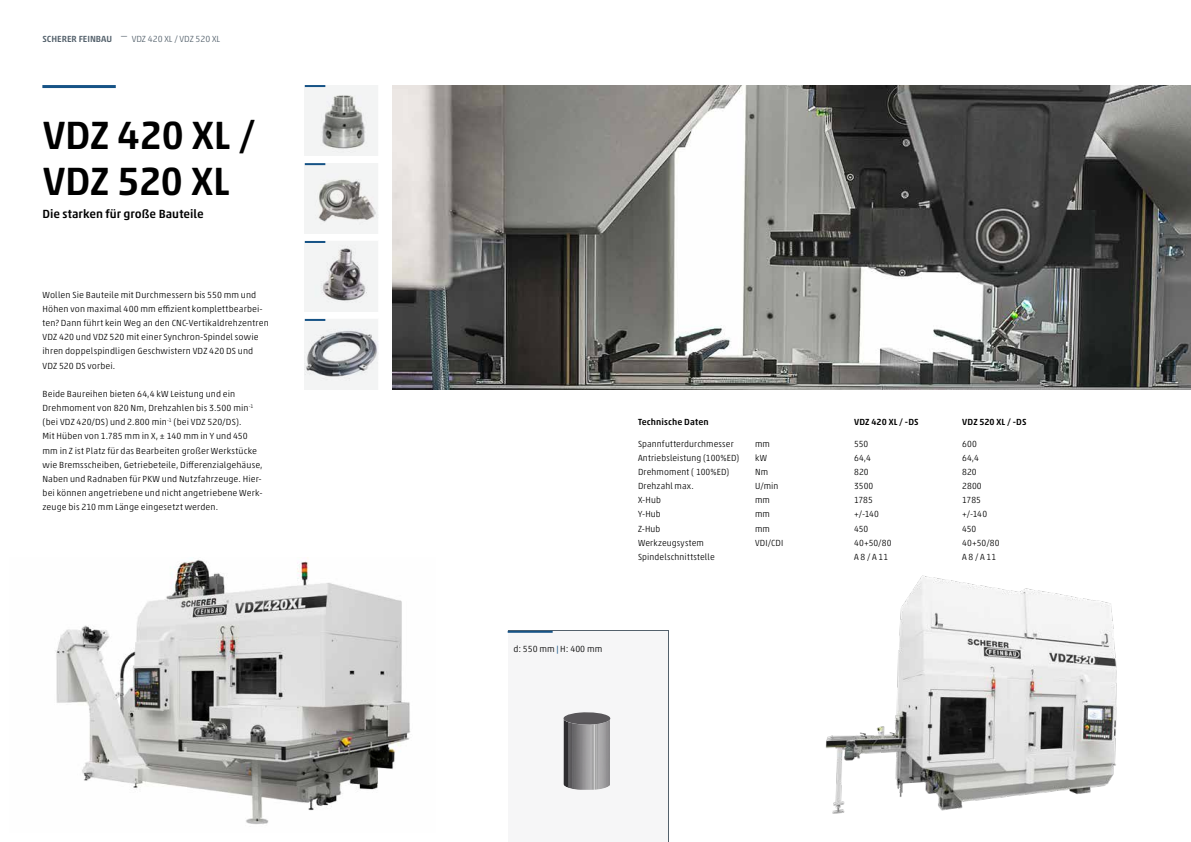
<style>
.page{position:relative;width:1191px;height:842px;background:#fff}
.page>*{position:absolute;margin:0;border:0;box-sizing:border-box;transform-origin:0 0}
.t1{font:500 40px/46px "Akko W1 G";letter-spacing:-.01em;color:#000}
.t2{font:500 12px "Akko W1 G";color:#000}
.t3{font:500 12px "Akko W1 G";color:#54616c}
.t4{font:300 9px/14.2px "Akko W1 G";letter-spacing:.015em;color:#000}
.t5{font:500 9px "Akko W1 G";letter-spacing:.015em;color:#000}
.t6{font:300 9px "Akko W1 G";color:#54616c}
.t7{font:500 9px "Akko W1 G";color:#54616c}
.s1{font-weight:500;font-size:8px;color:#105385}
</style>
<div class="page">
<img style="left:392px;top:85px;width:799px;height:305px">
<img style="left:305px;top:85px;width:73px;height:71px">
<img style="left:305px;top:163px;width:73px;height:71px">
<img style="left:305px;top:319px;width:73px;height:71px">
<img style="left:305px;top:241px;width:73px;height:71px">
<hr style="left:305px;top:85px;width:20px;height:2px;background:#165386">
<hr style="left:305px;top:163px;width:20px;height:2px;background:#165386">
<hr style="left:305px;top:241px;width:20px;height:2px;background:#165386">
<hr style="left:305px;top:319px;width:20px;height:2px;background:#165386">
<div style="left:507px;top:631px;width:161px;height:211px;background:#f6f6f7"></div>
<hr style="left:507px;top:631px;width:45px;height:2px;background:#165386">
<svg style="left:563px;top:712px;width:48px;height:78px;background:#8a898b"></svg>
<img style="left:55px;top:557px;width:356px;height:267px">
<img style="left:825px;top:575px;width:292px;height:239px">
<hr style="left:42px;top:85px;width:74px;height:3px;background:#165386">
<p class="t7" style="left:43px;top:33px;width:71px">SCHERER FEINBAU</p>
<h2 class="t3" style="left:121px;top:22px;width:7px">_</h2>
<p class="t6" style="left:132px;top:33px;width:90px">VDZ 420 XL / VDZ 520 XL</p>
<h1 class="t1" style="left:42px;top:109px;width:215px">VDZ 420 XL /<br>VDZ 520 XL</h1>
<h2 class="t2" style="left:43px;top:205px;width:163px">Die starken für große Bauteile</h2>
<p class="t4" style="left:43px;top:287px;width:228px">Wollen Sie Bauteile mit Durchmessern bis 550 mm und Höhen von maximal 400 mm effizient komplettbearbei&shy;ten? Dann führt kein Weg an den CNC-Vertikaldrehzentren VDZ 420 und VDZ 520 mit einer Synchron-Spindel sowie ihren doppelspindligen Geschwistern VDZ 420 DS und VDZ 520 DS vorbei.</p>
<p class="t4" style="left:43px;top:386px;width:222px">Beide Baureihen bieten 64,4 kW Leistung und ein Drehmoment von 820 Nm, Drehzahlen bis 3.500 min<sup>-1 </sup>(bei VDZ 420/DS) und 2.800 min<sup>-1</sup> (bei VDZ 520/DS).<br>Mit Hüben von 1.785 mm in X, ± 140 mm in Y und 450 mm in Z ist Platz für das Bearbeiten großer Werkstücke wie Bremsscheiben, Getriebeteile, Differenzialgehäuse, Naben und Radnaben für PKW und Nutzfahrzeuge. Hier&shy;bei können angetriebene und nicht angetriebene Werk&shy;zeuge bis 210 mm Länge eingesetzt werden.</p>
<p class="t4" style="left:513px;top:641px;width:90px">d: 550 mm <span class="s1">|</span> H: 400 mm</p>
<p class="t5" style="left:638px;top:415px;width:72px">Technische Daten</p>
<p class="t5" style="left:854px;top:415px;width:66px">VDZ 420 XL / -DS</p>
<p class="t5" style="left:962px;top:415px;width:66px">VDZ 520 XL / -DS</p>
<p class="t4" style="left:638px;top:436px;width:97px">Spannfutterdurchmesser</p>
<p class="t4" style="left:755px;top:436px;width:16px">mm</p>
<p class="t4" style="left:854px;top:436px;width:16px">550</p>
<p class="t4" style="left:962px;top:436px;width:16px">600</p>
<p class="t4" style="left:638px;top:450px;width:103px">Antriebsleistung (100%ED)</p>
<p class="t4" style="left:755px;top:450px;width:13px">kW</p>
<p class="t4" style="left:854px;top:450px;width:18px">64,4</p>
<p class="t4" style="left:962px;top:450px;width:18px">64,4</p>
<p class="t4" style="left:638px;top:464px;width:93px">Drehmoment ( 100%ED)</p>
<p class="t4" style="left:755px;top:464px;width:15px">Nm</p>
<p class="t4" style="left:854px;top:464px;width:16px">820</p>
<p class="t4" style="left:962px;top:464px;width:16px">820</p>
<p class="t4" style="left:638px;top:478px;width:57px">Drehzahl max.</p>
<p class="t4" style="left:755px;top:478px;width:25px">U/min</p>
<p class="t4" style="left:854px;top:478px;width:21px">3500</p>
<p class="t4" style="left:962px;top:478px;width:21px">2800</p>
<p class="t4" style="left:638px;top:492px;width:24px">X-Hub</p>
<p class="t4" style="left:755px;top:492px;width:16px">mm</p>
<p class="t4" style="left:854px;top:492px;width:20px">1785</p>
<p class="t4" style="left:962px;top:492px;width:20px">1785</p>
<p class="t4" style="left:638px;top:507px;width:24px">Y-Hub</p>
<p class="t4" style="left:755px;top:507px;width:16px">mm</p>
<p class="t4" style="left:854px;top:507px;width:26px">+/-140</p>
<p class="t4" style="left:962px;top:507px;width:26px">+/-140</p>
<p class="t4" style="left:638px;top:521px;width:24px">Z-Hub</p>
<p class="t4" style="left:755px;top:521px;width:16px">mm</p>
<p class="t4" style="left:854px;top:521px;width:16px">450</p>
<p class="t4" style="left:962px;top:521px;width:16px">450</p>
<p class="t4" style="left:638px;top:535px;width:67px">Werkzeugsystem</p>
<p class="t4" style="left:755px;top:535px;width:30px">VDI/CDI</p>
<p class="t4" style="left:854px;top:535px;width:39px">40+50/80</p>
<p class="t4" style="left:962px;top:535px;width:39px">40+50/80</p>
<p class="t4" style="left:638px;top:549px;width:78px">Spindelschnittstelle</p>
<p class="t4" style="left:854px;top:549px;width:36px">A 8 / A 11</p>
<p class="t4" style="left:962px;top:549px;width:36px">A 8 / A 11</p>
</div>
